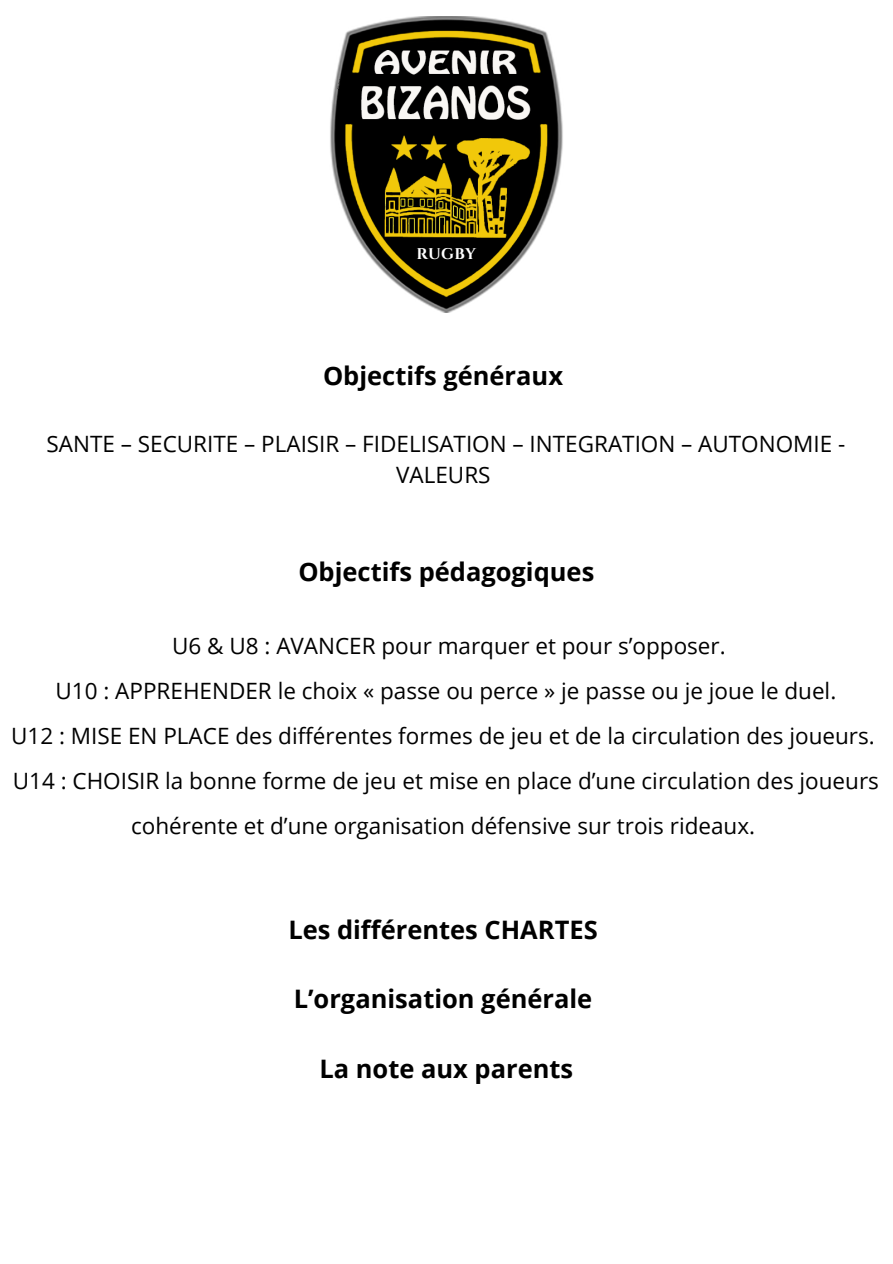
<style>
.page{position:relative;width:893px;height:1264px;background:#fff}
.page>*{position:absolute;margin:0;border:0;box-sizing:border-box;transform-origin:0 0}
.t1{font:700 25.5px "Open Sans";color:#000}
.t2{font:22.5px/45px "Open Sans";color:#000;text-align:center}
.t3{font:700 15.45px "Cinzel";letter-spacing:.02em;color:#fff}
</style>
<div class="page">
<img style="left:330px;top:17px;width:233px;height:295px">
<p class="t3" style="left:416px;top:244px;width:61px">RUGBY</p>
<p class="t1" style="left:323px;top:358px;width:241px">Objectifs généraux</p>
<p class="t2" style="left:47px;top:427px;width:800px;line-height:31.5px">SANTE – SECURITE – PLAISIR – FIDELISATION – INTEGRATION – AUTONOMIE -<br>VALEURS</p>
<p class="t1" style="left:298px;top:553px;width:297px">Objectifs pédagogiques</p>
<p class="t2" style="left:11px;top:623px;width:869px">U6 &amp; U8 : AVANCER pour marquer et pour s’opposer.<br>U10 : APPREHENDER le choix « passe ou perce » je passe ou je joue le duel.<br>U12 : MISE EN PLACE des différentes formes de jeu et de la circulation des joueurs.<br>U14 : CHOISIR la bonne forme de jeu et mise en place d’une circulation des joueurs cohérente et d’une organisation défensive sur trois rideaux.</p>
<p class="t1" style="left:288px;top:911px;width:311px">Les différentes CHARTES</p>
<p class="t1" style="left:294px;top:981px;width:300px">L’organisation générale</p>
<p class="t1" style="left:319px;top:1050px;width:255px">La note aux parents</p>
</div>
